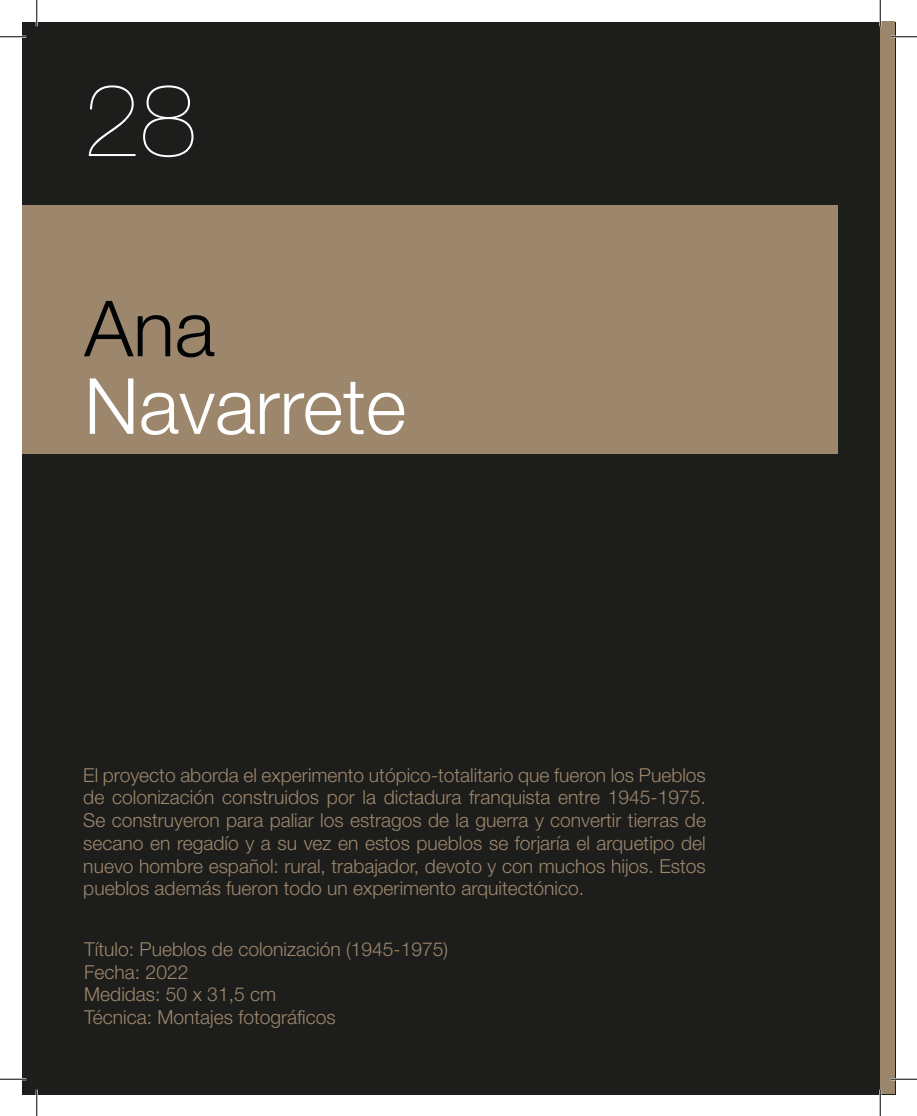
<style>
.page{position:relative;width:917px;height:1116px;background:#fff}
.page>*{position:absolute;margin:0;border:0;box-sizing:border-box;transform-origin:0 0}
.t1{font:200 102.02px "Helvetica Neue";color:#fff}
.t2{font:300 77.52px "Helvetica Neue";color:#fff}
.t3{font:300 77.52px "Helvetica Neue";color:#020304}
.t4{font:300 19.25px/22.8px "Helvetica Neue LT Pro";color:#9c876c}
</style>
<div class="page">
<div style="left:22px;top:22px;width:873px;height:1071px;background:#1d1d1b"></div>
<div style="left:22px;top:205px;width:815px;height:248px;background:#9c876c"></div>
<div style="left:880px;top:22px;width:15px;height:1071px;background:#9c876c"></div>
<hr style="left:0;top:36px;width:26px;height:2px;background:#fff">
<hr style="left:891px;top:36px;width:26px;height:2px;background:#fff">
<hr style="left:0;top:1077px;width:26px;height:3px;background:#fff">
<hr style="left:891px;top:1077px;width:26px;height:3px;background:#fff">
<hr style="left:36px;top:0;width:2px;height:26px;background:#fff">
<hr style="left:36px;top:1089px;width:2px;height:26px;background:#fff">
<hr style="left:879px;top:0;width:2px;height:26px;background:#fff">
<hr style="left:879px;top:1089px;width:2px;height:26px;background:#fff">
<svg style="left:0;top:36px;width:26px;height:1px"></svg>
<svg style="left:891px;top:36px;width:26px;height:1px"></svg>
<svg style="left:0;top:1078px;width:26px;height:1px"></svg>
<svg style="left:891px;top:1078px;width:26px;height:1px"></svg>
<svg style="left:36px;top:0;width:1px;height:26px"></svg>
<svg style="left:36px;top:1089px;width:1px;height:26px"></svg>
<svg style="left:880px;top:0;width:1px;height:26px"></svg>
<svg style="left:880px;top:1089px;width:1px;height:26px"></svg>
<h1 class="t1" style="left:83px;top:41px;width:115px">28</h1>
<h2 class="t3" style="left:84px;top:266px;width:132px">Ana</h2>
<h2 class="t2" style="left:84px;top:343px;width:323px">Navarrete</h2>
<p class="t4" style="left:83px;top:762px;width:624px;text-align:justify">El proyecto aborda el experimento utópico-totalitario que fueron los Pueblos de colonización construidos por la dictadura franquista entre 1945-1975.<br>Se construyeron para paliar los estragos de la guerra y convertir tierras de secano en regadío y a su vez en estos pueblos se forjaría el arquetipo del nuevo hombre español: rural, trabajador, devoto y con muchos hijos. Estos pueblos además fueron todo un experimento arquitectónico.</p>
<p class="t4" style="left:84px;top:937px;width:365px">Título: Pueblos de colonización (1945-1975)<br>Fecha: 2022<br>Medidas: 50 x 31,5 cm<br>Técnica: Montajes fotográficos</p>
</div>
